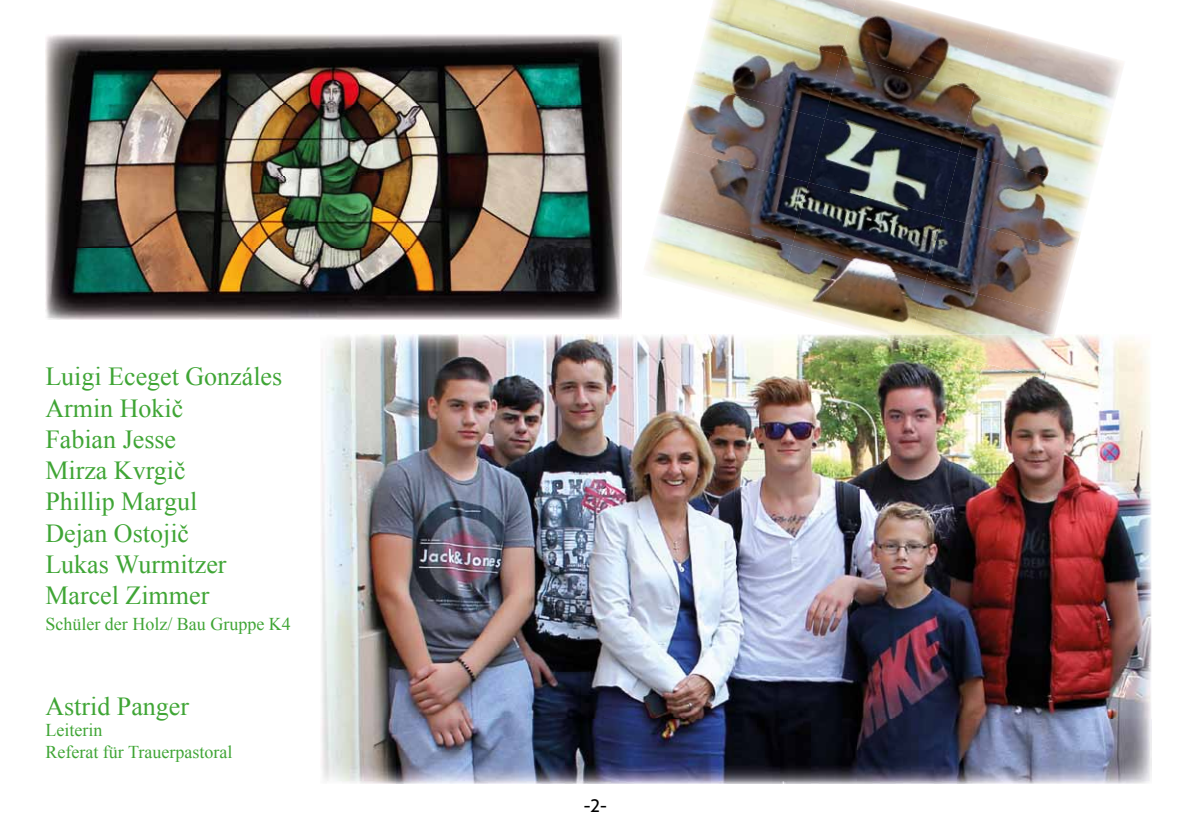
<style>
.page{position:relative;width:1191px;height:840px;background:#fff}
.page>*{position:absolute;margin:0;border:0;box-sizing:border-box;transform-origin:0 0}
.t1{font:26px/31.2px "Times New Roman";color:#3fa535}
.t2{font:22px "Verlag";color:#000}
.t3{font:18px/21.6px "Times New Roman";color:#3fa535}
</style>
<div class="page">
<img style="left:45px;top:35px;width:576px;height:284px">
<img style="left:709px;top:0;width:132px;height:21px">
<img style="left:841px;top:0;width:150px;height:55px">
<img style="left:975px;top:27px;width:148px;height:94px">
<img style="left:693px;top:21px;width:148px;height:63px">
<img style="left:825px;top:55px;width:150px;height:64px">
<img style="left:958px;top:90px;width:151px;height:86px">
<img style="left:676px;top:84px;width:149px;height:63px">
<img style="left:808px;top:119px;width:151px;height:63px">
<img style="left:942px;top:153px;width:150px;height:97px">
<img style="left:659px;top:147px;width:150px;height:64px">
<img style="left:792px;top:182px;width:150px;height:63px">
<img style="left:926px;top:217px;width:150px;height:98px">
<img style="left:644px;top:211px;width:148px;height:98px">
<img style="left:776px;top:245px;width:150px;height:89px">
<img style="left:912px;top:280px;width:147px;height:54px">
<img style="left:321px;top:334px;width:830px;height:449px">
<img style="left:873px;top:334px;width:181px;height:44px">
<p class="t1" style="left:45px;top:360px;width:238px">Luigi Eceget Gonzáles<br>Armin Hokič<br>Fabian Jesse<br>Mirza Kvrgič<br>Phillip Margul<br>Dejan Ostojič<br>Lukas Wurmitzer<br>Marcel Zimmer</p>
<p class="t3" style="left:45px;top:613px;width:247px">Schüler der Holz/ Bau Gruppe K4</p>
<p class="t1" style="left:45px;top:689px;width:145px">Astrid Panger</p>
<p class="t3" style="left:45px;top:718px;width:188px">Leiterin<br>Referat für Trauerpastoral</p>
<p class="t2" style="left:583px;top:787px;width:25px">-2-</p>
</div>
